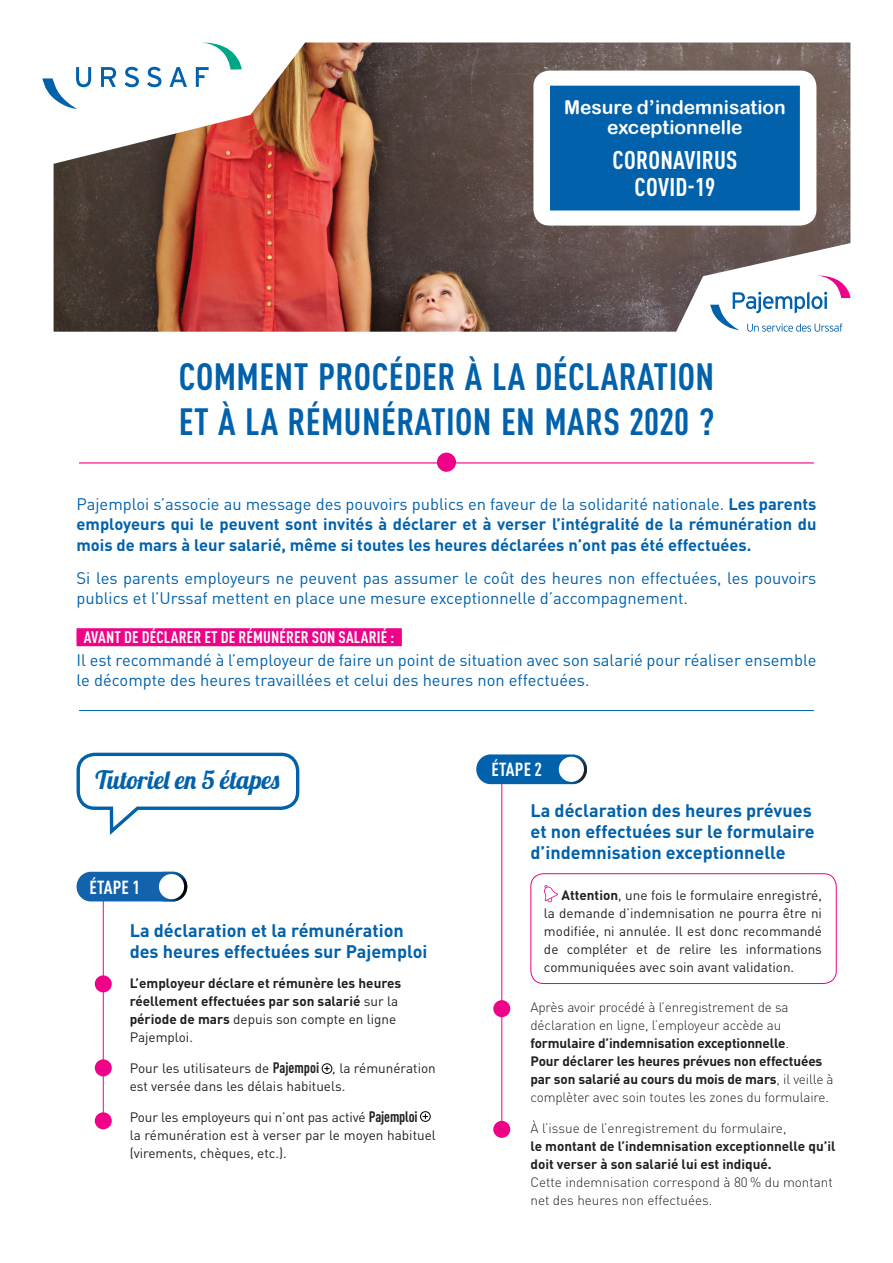
<style>
.page{position:relative;width:893px;height:1263px;background:#fff}
.page>*{position:absolute;margin:0;border:0;box-sizing:border-box;transform-origin:0 0}
.t1{font:700 condensed 37.5px/45px "DINOT";letter-spacing:.01em;color:#0161ab}
.t2{font:700 condensed 25.35px/27.3px "DINOT";letter-spacing:.01em;color:#fff;text-align:center}
.t3{font:25.35px "Lobster 1.4";color:#0161aa}
.t4{font:19.2px/20.2px "Arial Rounded MT Bold";color:#fff;text-align:center}
.t5{font:700 condensed 18.75px "DINOT";letter-spacing:.01em;color:#fff}
.t6{font:700 18px/21px "DINOT";color:#0161aa}
.t7{font:700 18px/21px "DINOT";color:#0161ab}
.t8{font:16.5px/20.2px "DINOT";color:#0161aa}
.t9{font:700 16.5px/20.2px "DINOT";color:#0161ab;text-align:justify}
.t10{font:13.5px/18px "DINOT";color:#231f20}
.t11{font:300 13.5px/18px "DINOT";letter-spacing:-.01em;color:#231f20}
.t12{font:700 13.5px/18px "DINOT";color:#231f20}
.s1{font-weight:400}
.s2{color:#0161ab}
.s3{font-weight:700;font-stretch:condensed;color:#ed0288}
.s4{font-weight:700;font-stretch:condensed;color:#fff}
.s5{font-weight:700;font-stretch:condensed;font-size:15px}
.s6{font-weight:700}
</style>
<div class="page">
<img style="left:54px;top:43px;width:796px;height:289px">
<svg style="left:710px;top:276px;width:140px;height:56px"></svg>
<svg style="left:101px;top:67px;width:15px;height:20px"></svg>
<svg style="left:124px;top:67px;width:15px;height:20px"></svg>
<svg style="left:147px;top:67px;width:14px;height:20px"></svg>
<svg style="left:170px;top:67px;width:17px;height:20px"></svg>
<svg style="left:43px;top:67px;width:48px;height:42px"></svg>
<svg style="left:196px;top:43px;width:46px;height:44px"></svg>
<div style="left:77px;top:628px;width:325px;height:18px;background:#ed0288"></div>
<hr style="left:103px;top:896px;width:1px;height:226px;background:#ed0288">
<div style="left:95px;top:1059px;width:17px;height:17px;background:#ed0288;border-radius:50%"></div>
<div style="left:95px;top:975px;width:17px;height:17px;background:#ed0288;border-radius:50%"></div>
<div style="left:95px;top:1112px;width:17px;height:17px;background:#ed0288;border-radius:50%"></div>
<div style="left:77px;top:872px;width:110px;height:29px;background:#1363ac;border-radius:15px"></div>
<img style="left:163px;top:872px;width:24px;height:29px">
<div style="left:159px;top:874px;width:25px;height:25px;background:#fff;border-radius:50%"></div>
<svg style="left:321px;top:1063px;width:12px;height:11px"></svg>
<svg style="left:420px;top:1111px;width:11px;height:11px"></svg>
<hr style="left:501px;top:778px;width:1px;height:351px;background:#ed0288">
<div style="left:493px;top:1000px;width:17px;height:17px;background:#ed0288;border-radius:50%"></div>
<div style="left:493px;top:1121px;width:17px;height:17px;background:#ed0288;border-radius:50%"></div>
<div style="left:476px;top:754px;width:111px;height:30px;background:#0161aa;border-radius:15px"></div>
<svg style="left:563px;top:754px;width:24px;height:30px"></svg>
<div style="left:559px;top:757px;width:25px;height:25px;background:#fff;border-radius:50%"></div>
<div style="left:533px;top:71px;width:283px;height:155px;background:#fff;border-radius:16px"></div>
<div style="left:549px;top:85px;width:251px;height:126px;background:#0161aa"></div>
<div style="left:549px;top:85px;width:252px;height:126px;border:1px solid #fff"></div>
<svg style="left:76px;top:752px;width:224px;height:83px"></svg>
<hr style="left:79px;top:710px;width:735px;height:1px;background:#0161ab">
<hr style="left:79px;top:462px;width:735px;height:1px;background:#ed0288">
<div style="left:437px;top:453px;width:19px;height:19px;background:#ed0288;border-radius:50%"></div>
<svg style="left:544px;top:885px;width:14px;height:18px"></svg>
<div style="left:530px;top:873px;width:307px;height:111px;border:1px solid #ed0288;border-radius:13px"></div>
<h3 class="t4" style="left:564px;top:97px;width:223px">Mesure d’indemnisation exceptionnelle</h3>
<h2 class="t2" style="left:612px;top:146px;width:126px">CORONAVIRUS<br>COVID-19</h2>
<h1 class="t1" style="left:179px;top:354px;width:537px">COMMENT PROCÉDER À LA DÉCLARATION<br>ET À LA RÉMUNÉRATION EN MARS 2020 ?</h1>
<p class="t9" style="left:77px;top:494px;width:741px"><span class="s1">Pajemploi s’associe au message des pouvoirs publics en faveur de la solidarité nationale.</span> Les parents employeurs qui le peuvent sont invités à déclarer et à verser l’intégralité de la rémunération du mois de mars à leur salarié, même si toutes les heures déclarées n’ont pas été effectuées.</p>
<p class="t8" style="left:77px;top:567px;width:741px"><span class="s2">Si les parents employeurs</span> ne peuvent pas assumer le coût des heures non effectuées, les pouvoirs publics et l’Urssaf mettent en place une mesure exceptionnelle d’accompagnement.</p>
<p class="t8" style="left:77px;top:626px;width:741px;line-height:22.5px"><span class="s3">(</span> <span class="s4">AVANT DE DÉCLARER ET DE RÉMUNÉRER SON SALARIÉ :</span> <span class="s3">)<br></span>Il est recommandé à l’employeur de faire un point de situation avec son salarié pour réaliser ensemble</p>
<p class="t8" style="left:77px;top:669px;width:514px">le décompte des heures travaillées et celui des heures non effectuées.</p>
<h2 class="t3" style="left:95px;top:764px;width:186px">Tutoriel en 5 étapes</h2>
<h3 class="t5" style="left:89px;top:876px;width:52px">ÉTAPE 1</h3>
<h3 class="t7" style="left:130px;top:919px;width:299px">La déclaration et la rémunération des heures effectuées sur Pajemploi</h3>
<p class="t12" style="left:130px;top:974px;width:273px">L’employeur déclare et rémunère les heures réellement effectuées par son salarié <span class="s1">sur la </span>période de mars <span class="s1">depuis son compte en ligne Pajemploi.</span></p>
<p class="t10" style="left:130px;top:1059px;width:308px">Pour les utilisateurs de <span class="s5">Pajempoi</span> , la rémunération est versée dans les délais habituels.</p>
<p class="t10" style="left:130px;top:1108px;width:308px">Pour les employeurs qui n’ont pas activé <span class="s5">Pajemploi<br></span>la rémunération est à verser par le moyen habituel (virements, chèques, etc.).</p>
<h3 class="t5" style="left:491px;top:758px;width:52px">ÉTAPE 2</h3>
<h3 class="t6" style="left:530px;top:800px;width:286px">La déclaration des heures prévues et non effectuées sur le formulaire d’indemnisation exceptionnelle</h3>
<p class="t10" style="left:544px;top:886px;width:280px;text-align:justify;text-indent:17px"><span class="s6">Attention</span>, une fois le formulaire enregistré, la demande d’indemnisation ne pourra être ni modifiée, ni annulée. Il est donc recommandé de compléter et de relire les informations communiquées avec soin avant validation.</p>
<p class="t11" style="left:530px;top:998px;width:305px">Après avoir procédé à l’enregistrement de sa déclaration en ligne, l’employeur accède au <span class="s6">formulaire d’indemnisation exceptionnelle</span>.<br><span class="s6">Pour déclarer les heures prévues non effectuées par son salarié au cours du mois de mars</span>, il veille à complèter avec soin toutes les zones du formulaire.</p>
<p class="t11" style="left:530px;top:1119px;width:258px">À l’issue de l’enregistrement du formulaire,</p>
<p class="t12" style="left:530px;top:1136px;width:307px">le montant de l’indemnisation exceptionnelle qu’il doit verser à son salarié lui est indiqué.</p>
<p class="t11" style="left:530px;top:1173px;width:304px">Cette indemnisation correspond à 80 % du montant net des heures non effectuées.</p>
</div>
